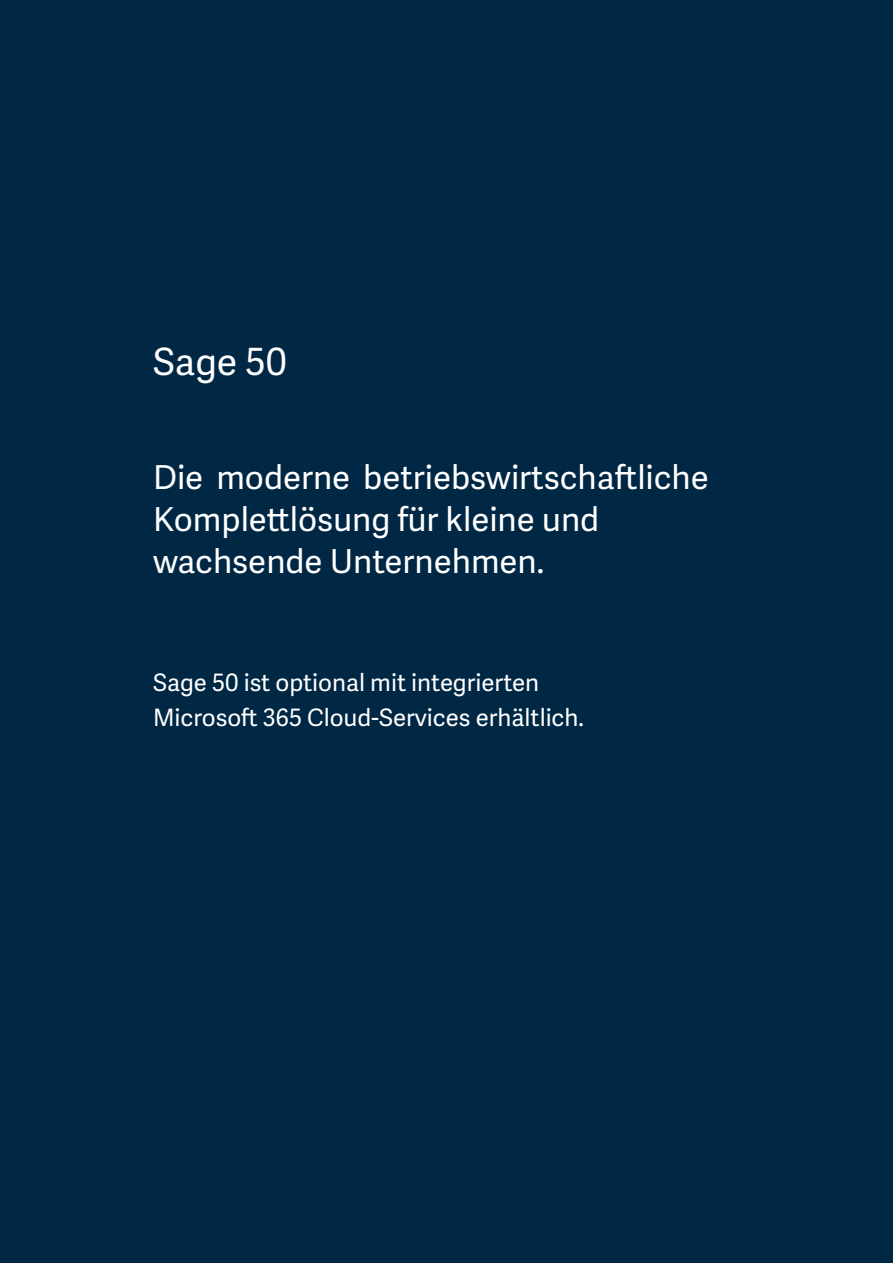
<style>
.page{position:relative;width:893px;height:1263px;background:#002744}
.page>*{position:absolute;margin:0;border:0;box-sizing:border-box;transform-origin:0 0}
.t1{font:37.5px "Adelle Sans SAGE";color:#fff}
.t2{font:33px/42px "Adelle Sans SAGE";color:#fff}
.t3{font:24px/34.5px "Adelle Sans SAGE";color:#fff}
</style>
<div class="page">
<p class="t1" style="left:153px;top:335px;width:135px">Sage 50</p>
<p class="t2" style="left:153px;top:455px;width:557px">Die moderne betriebswirtschaftliche<br>Komplettlösung für kleine und wachsende Unternehmen.</p>
<p class="t3" style="left:153px;top:665px;width:432px">Sage 50 ist optional mit integrierten<br>Microsoft 365 Cloud-Services erhältlich.</p>
</div>
